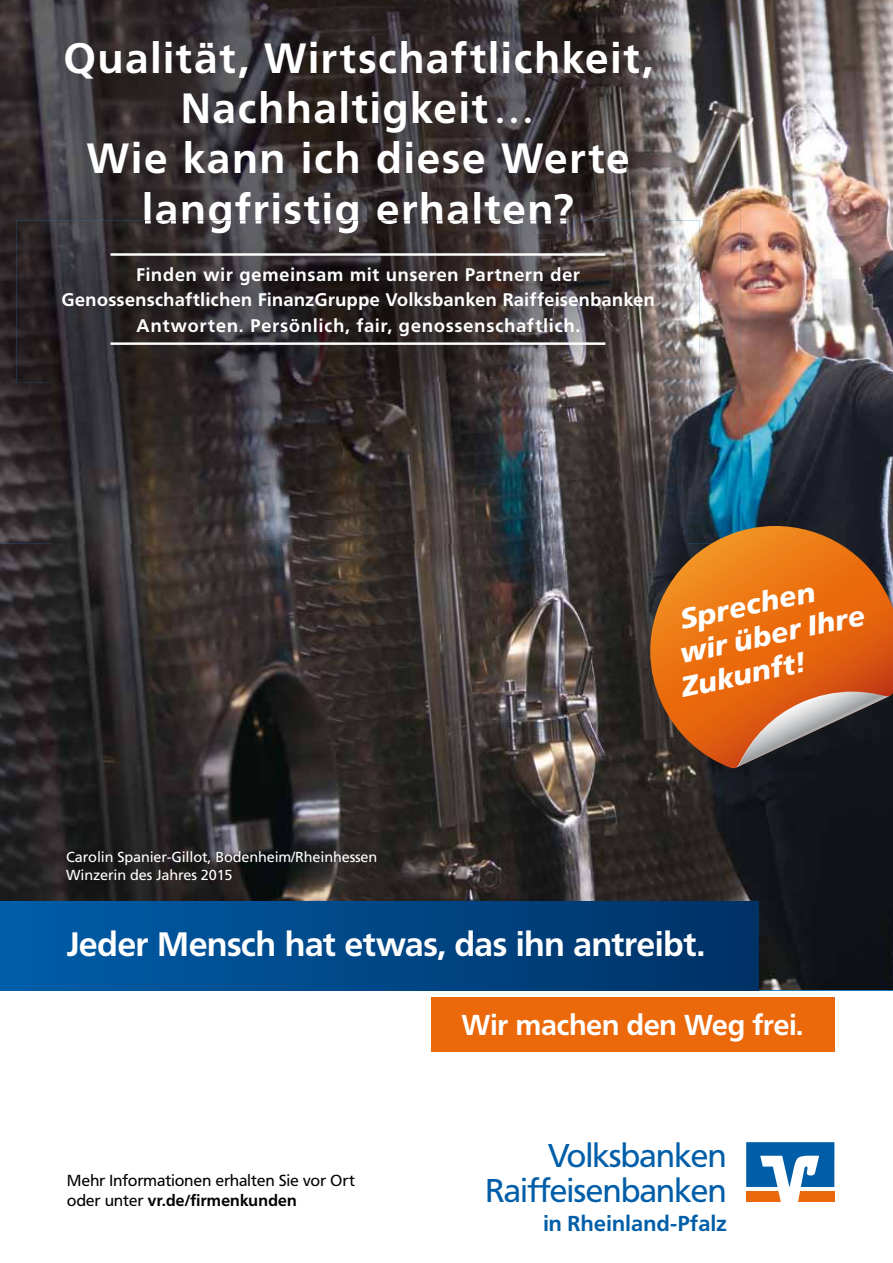
<style>
.page{position:relative;width:893px;height:1263px;background:#fff}
.page>*{position:absolute;margin:0;border:0;box-sizing:border-box;transform-origin:0 0}
.t1{font:700 41.85px/50.2px "Frutiger VR";letter-spacing:.055em;color:#fff;text-align:center}
.t2{font:700 33.45px "Frutiger VR";color:#fff}
.t3{font:32.55px/35px "Frutiger VR";color:#005ea8;text-align:right}
.t4{font:700 28.5px "Frutiger VR";color:#fff}
.t5{font:italic 900 27.75px/33.3px "Frutiger VR";color:#fff}
.t6{font:700 21.45px "Frutiger VR";letter-spacing:.02em;color:#005ea8}
.t7{font:700 18px/25.5px "Frutiger VR";letter-spacing:.05em;color:#fff;text-align:center}
.t8{font:15.9px/20.5px "Frutiger VR";letter-spacing:.015em;color:#000}
.t9{font:14.55px/17.4px "Frutiger LT Com";letter-spacing:-.01em;color:#fff}
.s1{font-weight:700}
</style>
<div class="page">
<img style="left:0;top:0;width:893px;height:990px">
<img style="left:0;top:0;width:317px;height:229px">
<img style="left:317px;top:0;width:317px;height:220px">
<img style="left:634px;top:0;width:106px;height:229px">
<img style="left:0;top:229px;width:52px;height:315px">
<img style="left:688px;top:229px;width:52px;height:297px">
<img style="left:52px;top:382px;width:636px;height:162px">
<img style="left:145px;top:192px;width:428px;height:28px">
<img style="left:16px;top:220px;width:684px;height:162px">
<img style="left:145px;top:220px;width:421px;height:13px">
<hr style="left:110px;top:253px;width:495px;height:3px;background:#fff">
<hr style="left:110px;top:342px;width:495px;height:3px;background:#fff">
<svg style="left:650px;top:526px;width:243px;height:242px;background:#c56218"></svg>
<svg style="left:736px;top:692px;width:154px;height:76px;background:#75594c"></svg>
<div style="left:431px;top:997px;width:403px;height:54px;background:#eb690b"></div>
<div style="left:0;top:901px;width:758px;height:89px;background:linear-gradient(to right,#005ea8,#003166)"></div>
<svg style="left:834px;top:1142px;width:1px;height:60px"></svg>
<svg style="left:746px;top:1142px;width:88px;height:60px"></svg>
<h1 class="t1" style="left:64px;top:33px;width:590px">Qualität, Wirtschaftlichkeit,<br>Nachhaltigkeit…<br>Wie kann ich diese Werte langfristig erhalten?</h1>
<p class="t7" style="left:62px;top:262px;width:594px">Finden wir gemeinsam mit unseren Partnern der<br>Genossenschaftlichen FinanzGruppe Volksbanken Raiffeisenbanken<br>Antworten. Persönlich, fair, genossenschaftlich.</p>
<p class="t9" style="left:66px;top:848px;width:313px">Carolin Spanier-Gillot, Bodenheim/Rheinhessen<br>Winzerin des Jahres 2015</p>
<h3 class="t5" style="left:664px;top:606px;width:196px;text-indent:13px;rotate:-12deg">Sprechen wir über Ihre<br>Zukunft!</h3>
<h2 class="t2" style="left:67px;top:925px;width:639px">Jeder Mensch hat etwas, das ihn antreibt.</h2>
<p class="t8" style="left:67px;top:1170px;width:289px">Mehr Informationen erhalten Sie vor Ort oder unter <span class="s1">vr.de/firmenkunden</span></p>
<h3 class="t4" style="left:462px;top:1008px;width:343px">Wir machen den Weg frei.</h3>
<h3 class="t3" style="left:486px;top:1138px;width:242px">Volksbanken<br>Raiffeisenbanken</h3>
<p class="t6" style="left:543px;top:1210px;width:185px">in Rheinland-Pfalz</p>
</div>
